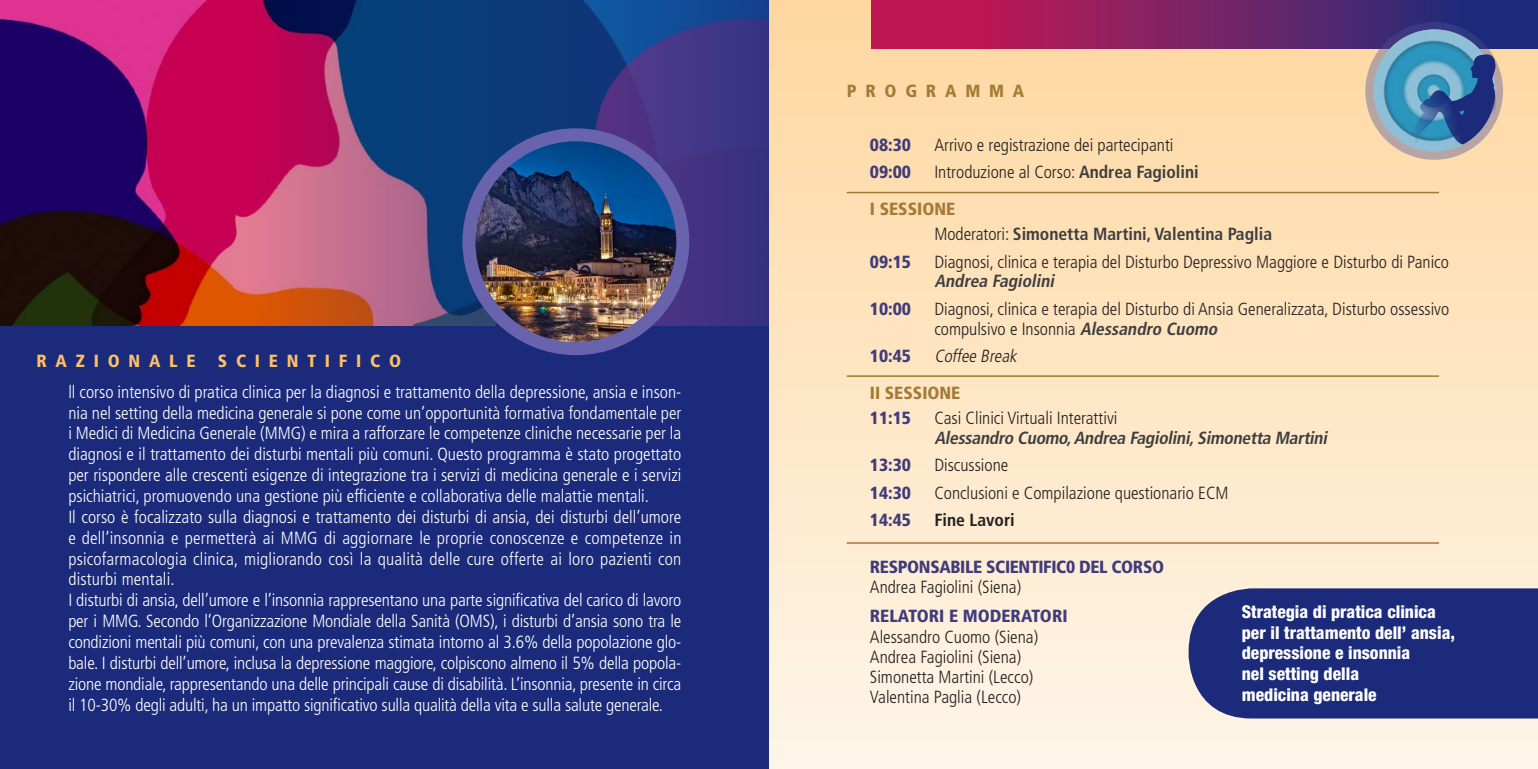
<style>
.page{position:relative;width:1538px;height:769px;background:#fff}
.page>*{position:absolute;margin:0;border:0;box-sizing:border-box;transform-origin:0 0}
.TESTO_PROGRAMMA{font:300 condensed 17.5px/20.8px "Frutiger";color:#fff;text-align:justify}
.TESTO_PROGRAMMA-2{font:300 condensed 17.5px/19.9px "Frutiger";color:#231f20}
.t1{font:800 condensed 17.5px/20.7px "Helvetica Neue";color:#fff}
.TESTO_PROGRAMMA-3{font:italic 700 condensed 17.5px/19.9px "Frutiger";color:#3e3e3f}
.TESTO_PROGRAMMA-4{font:900 condensed 17.5px "Frutiger";letter-spacing:-.02em;color:#403b7b}
.TESTO_PROGRAMMA-5{font:700 condensed 17.5px "Frutiger";color:#3e3e3f}
.TESTO_PROGRAMMA-6{font:900 condensed 17.5px "Frutiger";letter-spacing:.5em;color:#fdc067}
.TITOLO_SEZIONE{font:900 condensed 17.5px "Frutiger";color:#a47b36}
.TESTO_PROGRAMMA-7{font:900 condensed 17.5px "Frutiger";color:#403b7b}
.TESTO_PROGRAMMA-8{font:italic 300 condensed 17.5px "Frutiger";color:#231f20}
.TESTO_PROGRAMMA-9{font:700 condensed 17.5px "Frutiger";color:#231f20}
.TESTO_PROGRAMMA-10{font:900 condensed 17.5px "Frutiger";letter-spacing:.5em;color:#a47b36}
.s1{font-weight:700;color:#3e3e3f}
.s2{font-weight:300;color:#231f20}
.s3{font-weight:700;font-style:italic;color:#3e3e3f}
.s4{font-weight:300;font-style:normal;color:#231f20}
</style>
<div class="page">
<div style="left:0;top:0;width:769px;height:769px;background:#1b2a7a"></div>
<img style="left:0;top:0;width:769px;height:325px">
<img style="left:469px;top:135px;width:214px;height:214px;border-radius:107px">
<div style="left:462px;top:128px;width:227px;height:227px;border:13px solid #6863ac;border-radius:50%"></div>
<div style="left:769px;top:0;width:769px;height:769px;background:linear-gradient(to bottom,#fdd69f,#fef6e9)"></div>
<svg style="left:871px;top:0;width:667px;height:48px"></svg>
<svg style="left:1365px;top:22px;width:138px;height:138px"></svg>
<img style="left:1373px;top:29px;width:122px;height:123px">
<svg style="left:1393px;top:54px;width:103px;height:91px"></svg>
<hr style="left:847px;top:542px;width:592px;height:2px;background:#a47b36">
<hr style="left:847px;top:192px;width:592px;height:1px;background:#a47b36">
<hr style="left:847px;top:375px;width:592px;height:2px;background:#a47b36">
<div style="left:1188px;top:588px;width:350px;height:130px;background:#1b2a7a"></div>
<p class="TESTO_PROGRAMMA-6" style="left:36px;top:350px;width:161px">RAZIONALE</p>
<p class="TESTO_PROGRAMMA-6" style="left:218px;top:350px;width:185px">SCIENTIFICO</p>
<p class="TESTO_PROGRAMMA" style="left:68px;top:381px;width:615px">ll corso intensivo di pratica clinica per la diagnosi e trattamento della depressione, ansia e inson&shy;nia nel setting della medicina generale si pone come un’opportunità formativa fondamentale per i Medici di Medicina Generale (MMG) e mira a rafforzare le competenze cliniche necessarie per la diagnosi e il trattamento dei disturbi mentali più comuni. Questo programma è stato progettato per rispondere alle crescenti esigenze di integrazione tra i servizi di medicina generale e i servizi psichiatrici, promuovendo una gestione più efficiente e collaborativa delle malattie mentali.</p>
<p class="TESTO_PROGRAMMA" style="left:68px;top:507px;width:615px">Il corso è focalizzato sulla diagnosi e trattamento dei disturbi di ansia, dei disturbi dell’umore e dell’insonnia e permetterà ai MMG di aggiornare le proprie conoscenze e competenze in psicofarmacologia clinica, migliorando così la qualità delle cure offerte ai loro pazienti con disturbi mentali.</p>
<p class="TESTO_PROGRAMMA" style="left:68px;top:590px;width:615px">I disturbi di ansia, dell’umore e l’insonnia rappresentano una parte significativa del carico di lavoro per i MMG. Secondo l’Organizzazione Mondiale della Sanità (OMS), i disturbi d’ansia sono tra le condizioni mentali più comuni, con una prevalenza stimata intorno al 3.6% della popolazione glo&shy;bale. I disturbi dell’umore, inclusa la depressione maggiore, colpiscono almeno il 5% della popola&shy;zione mondiale, rappresentando una delle principali cause di disabilità. L’insonnia, presente in circa il 10-30% degli adulti, ha un impatto significativo sulla qualità della vita e sulla salute generale.</p>
<p class="TESTO_PROGRAMMA-10" style="left:847px;top:81px;width:179px">PROGRAMMA</p>
<p class="TESTO_PROGRAMMA-4" style="left:870px;top:134px;width:43px">08:30</p>
<p class="TESTO_PROGRAMMA-2" style="left:934px;top:135px;width:241px">Arrivo e registrazione dei partecipanti</p>
<p class="TESTO_PROGRAMMA-4" style="left:870px;top:162px;width:43px">09:00</p>
<p class="TESTO_PROGRAMMA-2" style="left:934px;top:162px;width:266px">Introduzione al Corso: <span class="s1">Andrea Fagiolini</span></p>
<p class="TITOLO_SEZIONE" style="left:870px;top:199px;width:87px">I SESSIONE</p>
<p class="TESTO_PROGRAMMA-5" style="left:934px;top:224px;width:339px"><span class="s2">Moderatori:</span> Simonetta Martini, Valentina Paglia</p>
<p class="TESTO_PROGRAMMA-4" style="left:870px;top:251px;width:43px">09:15</p>
<p class="TESTO_PROGRAMMA-2" style="left:934px;top:252px;width:516px">Diagnosi, clinica e terapia del Disturbo Depressivo Maggiore e Disturbo di Panico<br><span class="s3">Andrea Fagiolini</span></p>
<p class="TESTO_PROGRAMMA-4" style="left:870px;top:298px;width:43px">10:00</p>
<p class="TESTO_PROGRAMMA-2" style="left:934px;top:299px;width:516px">Diagnosi, clinica e terapia del Disturbo di Ansia Generalizzata, Disturbo ossessivo compulsivo e Insonnia <span class="s3">Alessandro Cuomo</span></p>
<p class="TESTO_PROGRAMMA-4" style="left:870px;top:345px;width:43px">10:45</p>
<p class="TESTO_PROGRAMMA-8" style="left:934px;top:346px;width:87px">Coffee Break</p>
<p class="TITOLO_SEZIONE" style="left:870px;top:383px;width:92px">II SESSIONE</p>
<p class="TESTO_PROGRAMMA-4" style="left:870px;top:407px;width:43px">11:15</p>
<p class="TESTO_PROGRAMMA-3" style="left:934px;top:408px;width:398px"><span class="s4">Casi Clinici Virtuali Interattivi<br></span>Alessandro Cuomo,Andrea Fagiolini,Simonetta Martini</p>
<p class="TESTO_PROGRAMMA-4" style="left:870px;top:455px;width:43px">13:30</p>
<p class="TESTO_PROGRAMMA-2" style="left:934px;top:455px;width:75px">Discussione</p>
<p class="TESTO_PROGRAMMA-4" style="left:870px;top:482px;width:43px">14:30</p>
<p class="TESTO_PROGRAMMA-2" style="left:934px;top:483px;width:296px">Conclusioni e Compilazione questionario ECM</p>
<p class="TESTO_PROGRAMMA-4" style="left:870px;top:509px;width:43px">14:45</p>
<p class="TESTO_PROGRAMMA-9" style="left:934px;top:509px;width:82px">Fine Lavori</p>
<p class="TESTO_PROGRAMMA-4" style="left:870px;top:556px;width:296px">RESPONSABILE SCIENTIFIC0 DEL CORSO</p>
<p class="TESTO_PROGRAMMA-2" style="left:870px;top:577px;width:153px">Andrea Fagiolini (Siena)</p>
<p class="TESTO_PROGRAMMA-7" style="left:870px;top:606px;width:199px">RELATORI E MODERATORI</p>
<p class="TESTO_PROGRAMMA-2" style="left:870px;top:627px;width:170px">Alessandro Cuomo (Siena)</p>
<p class="TESTO_PROGRAMMA-2" style="left:870px;top:647px;width:153px">Andrea Fagiolini (Siena)</p>
<p class="TESTO_PROGRAMMA-2" style="left:870px;top:667px;width:165px">Simonetta Martini (Lecco)</p>
<p class="TESTO_PROGRAMMA-2" style="left:870px;top:687px;width:153px">Valentina Paglia (Lecco)</p>
<p class="t1" style="left:1242px;top:601px;width:196px">Strategia di pratica clinica</p>
<p class="t1" style="left:1242px;top:622px;width:215px">per il trattamento dell’ ansia, depressione e insonnia</p>
<p class="t1" style="left:1242px;top:663px;width:119px">nel setting della</p>
<p class="t1" style="left:1242px;top:684px;width:136px">medicina generale</p>
</div>
